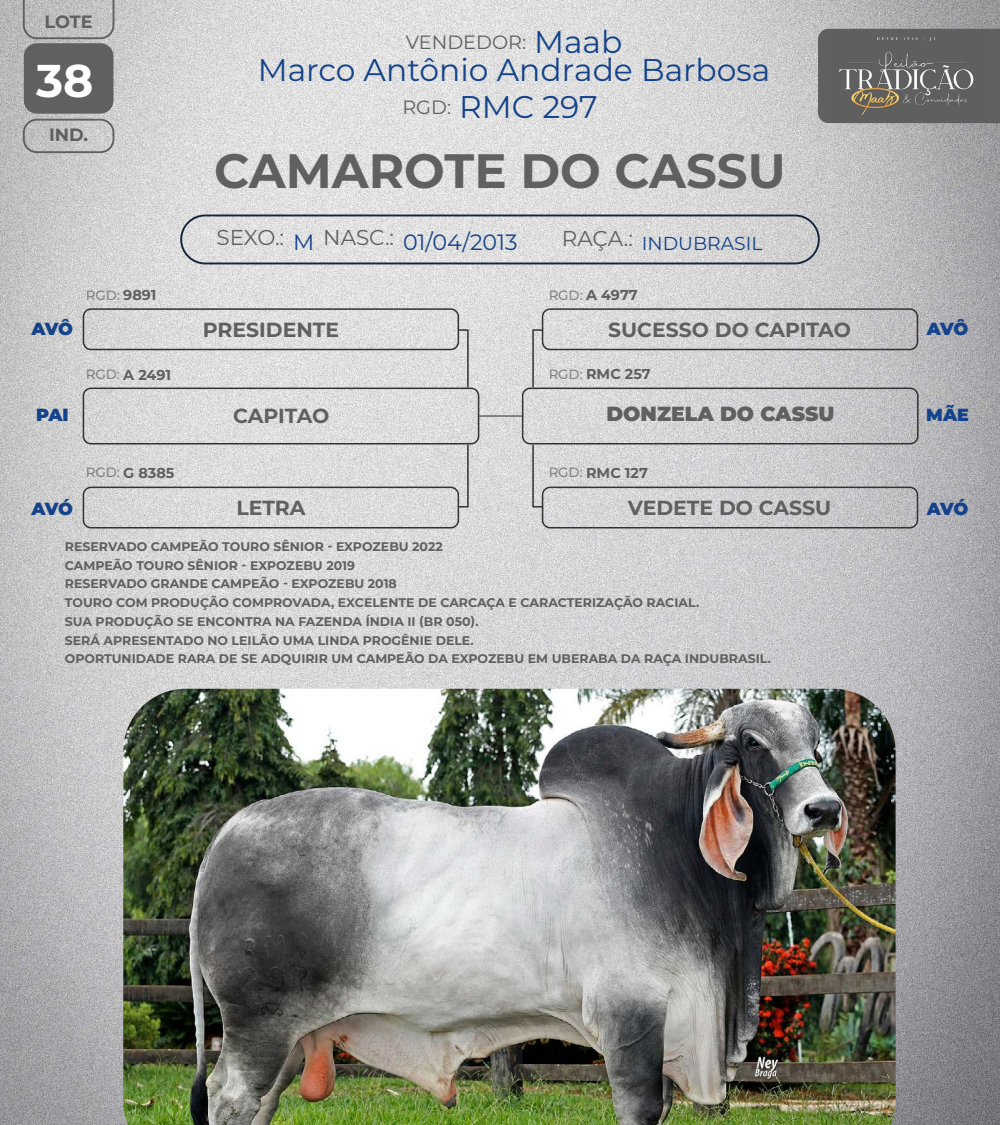
<style>
.page{position:relative;width:1000px;height:1125px;background:#fff}
.page>*{position:absolute;margin:0;border:0;box-sizing:border-box;transform-origin:0 0}
.t1{font:700 48.25px "Montserrat";color:#5f605f}
.t2{font:700 45.88px "Montserrat";color:#fff}
.t3{font:31.38px "Montserrat";color:#14438b}
.t4{font:22.19px "Montserrat";color:#14438b}
.t5{font:21.5px "Montserrat";letter-spacing:-.01em;color:#5f605f}
.t6{font:700 20.38px "Montserrat";color:#5f605f}
.t7{font:900 20.38px "Montserrat";color:#5f605f}
.t8{font:19.25px "Montserrat";color:#5f605f}
.t9{font:18.75px "Montserrat";color:#14438b}
.t10{font:700 17.81px "Montserrat";color:#5f605f}
.t11{font:900 17.56px "Montserrat";letter-spacing:-.025em;color:#14438b}
.t12{font:700 14.38px "Montserrat";color:#5f605f}
.t13{font:500 13.44px "Montserrat";color:#5f605f}
.t14{font:700 12.5px/18.8px "Montserrat";color:#5f605f}
.s1{font-size:31.38px;color:#14438b}
.s2{font-size:19.25px;color:#5f605f}
.s3{font-size:22.19px;color:#14438b}
.s4{font-weight:700;font-size:14.38px}
.s5{font-weight:500;font-size:13.44px}
</style>
<div class="page">
<img style="left:0;top:0;width:1000px;height:1125px">
<div style="left:180px;top:215px;width:640px;height:49px;border:2px solid #15253d;border-radius:24px"></div>
<div style="left:24px;top:43px;width:89px;height:71px;background:#5f605f;border-radius:13px"></div>
<div style="left:818px;top:29px;width:182px;height:94px;background:#5f605f"></div>
<div style="left:23px;top:119px;width:91px;height:34px;border:2px solid #5f605f;border-radius:13px"></div>
<svg style="left:23px;top:0;width:91px;height:39px;background:#b8b8b8"></svg>
<img style="left:827px;top:26px;width:158px;height:101px">
<hr style="left:532px;top:445px;width:2px;height:61px;background:#333">
<svg style="left:533px;top:506px;width:9px;height:2px"></svg>
<hr style="left:467px;top:445px;width:2px;height:61px;background:#333">
<svg style="left:459px;top:506px;width:9px;height:2px"></svg>
<div style="left:83px;top:487px;width:376px;height:42px;border:2px solid #333;border-radius:8px"></div>
<div style="left:542px;top:487px;width:376px;height:42px;border:2px solid #333;border-radius:8px"></div>
<hr style="left:479px;top:415px;width:44px;height:2px;background:#333">
<div style="left:83px;top:388px;width:396px;height:57px;border:2px solid #333;border-radius:8px"></div>
<div style="left:522px;top:388px;width:397px;height:57px;border:2px solid #333;border-radius:8px"></div>
<hr style="left:532px;top:330px;width:2px;height:57px;background:#333">
<svg style="left:533px;top:329px;width:9px;height:2px"></svg>
<hr style="left:467px;top:330px;width:2px;height:57px;background:#333">
<svg style="left:459px;top:329px;width:9px;height:2px"></svg>
<div style="left:83px;top:308px;width:376px;height:42px;border:2px solid #333;border-radius:8px"></div>
<div style="left:542px;top:308px;width:376px;height:42px;border:2px solid #333;border-radius:8px"></div>
<img style="left:123px;top:689px;width:773px;height:436px">
<h3 class="t10" style="left:45px;top:9px;width:50px">LOTE</h3>
<h2 class="t2" style="left:36px;top:47px;width:59px">38</h2>
<h3 class="t10" style="left:49px;top:122px;width:41px">IND.</h3>
<h3 class="t8" style="left:406px;top:29px;width:218px">VENDEDOR: <span class="s1">Maab</span></h3>
<h3 class="t3" style="left:258px;top:48px;width:514px">Marco Antônio Andrade Barbosa</h3>
<h3 class="t3" style="left:402px;top:86px;width:197px"><span class="s2">RGD:</span> RMC 297</h3>
<h1 class="t1" style="left:214px;top:136px;width:573px">CAMAROTE DO CASSU</h1>
<h3 class="t5" style="left:217px;top:223px;width:99px">SEXO.: <span class="s3">M</span></h3>
<h3 class="t9" style="left:642px;top:231px;width:122px">INDUBRASIL</h3>
<h3 class="t4" style="left:323px;top:227px;width:196px"><sup>NASC.:</sup> 01/04/2013</h3>
<h3 class="t5" style="left:562px;top:223px;width:72px">RAÇA.:</h3>
<h3 class="t11" style="left:32px;top:316px;width:43px">AVÔ</h3>
<p class="t13" style="left:86px;top:285px;width:72px">RGD: <span class="s4">9891</span></p>
<p class="t12" style="left:548px;top:285px;width:91px"><span class="s5">RGD:</span> A 4977</p>
<p class="t12" style="left:86px;top:364px;width:87px"><span class="s5">RGD:</span> A 2491</p>
<h3 class="t6" style="left:203px;top:315px;width:138px">PRESIDENTE</h3>
<h3 class="t6" style="left:608px;top:315px;width:244px">SUCESSO DO CAPITAO</h3>
<p class="t12" style="left:548px;top:364px;width:104px"><span class="s5">RGD:</span> RMC 257</p>
<h3 class="t11" style="left:927px;top:316px;width:43px">AVÔ</h3>
<h3 class="t11" style="left:36px;top:402px;width:34px">PAI</h3>
<h3 class="t11" style="left:926px;top:402px;width:44px">MÃE</h3>
<h3 class="t6" style="left:233px;top:402px;width:98px">CAPITAO</h3>
<h3 class="t7" style="left:606px;top:399px;width:230px">DONZELA DO CASSU</h3>
<h3 class="t11" style="left:32px;top:495px;width:43px">AVÓ</h3>
<p class="t12" style="left:86px;top:462px;width:90px"><span class="s5">RGD:</span> G 8385</p>
<p class="t12" style="left:548px;top:462px;width:101px"><span class="s5">RGD:</span> RMC 127</p>
<h3 class="t6" style="left:236px;top:493px;width:71px">LETRA</h3>
<h3 class="t6" style="left:628px;top:493px;width:205px">VEDETE DO CASSU</h3>
<p class="t14" style="left:65px;top:536px;width:708px">RESERVADO CAMPEÃO TOURO SÊNIOR - EXPOZEBU 2022<br>CAMPEÃO TOURO SÊNIOR - EXPOZEBU 2019<br>RESERVADO GRANDE CAMPEÃO - EXPOZEBU 2018<br>TOURO COM PRODUÇÃO COMPROVADA, EXCELENTE DE CARCAÇA E CARACTERIZAÇÃO RACIAL.<br>SUA PRODUÇÃO SE ENCONTRA NA FAZENDA ÍNDIA II (BR 050).<br>SERÁ APRESENTADO NO LEILÃO UMA LINDA PROGÊNIE DELE.<br>OPORTUNIDADE RARA DE SE ADQUIRIR UM CAMPEÃO DA EXPOZEBU EM UBERABA DA RAÇA INDUBRASIL.</p>
<h3 class="t11" style="left:927px;top:495px;width:43px">AVÓ</h3>
</div>
